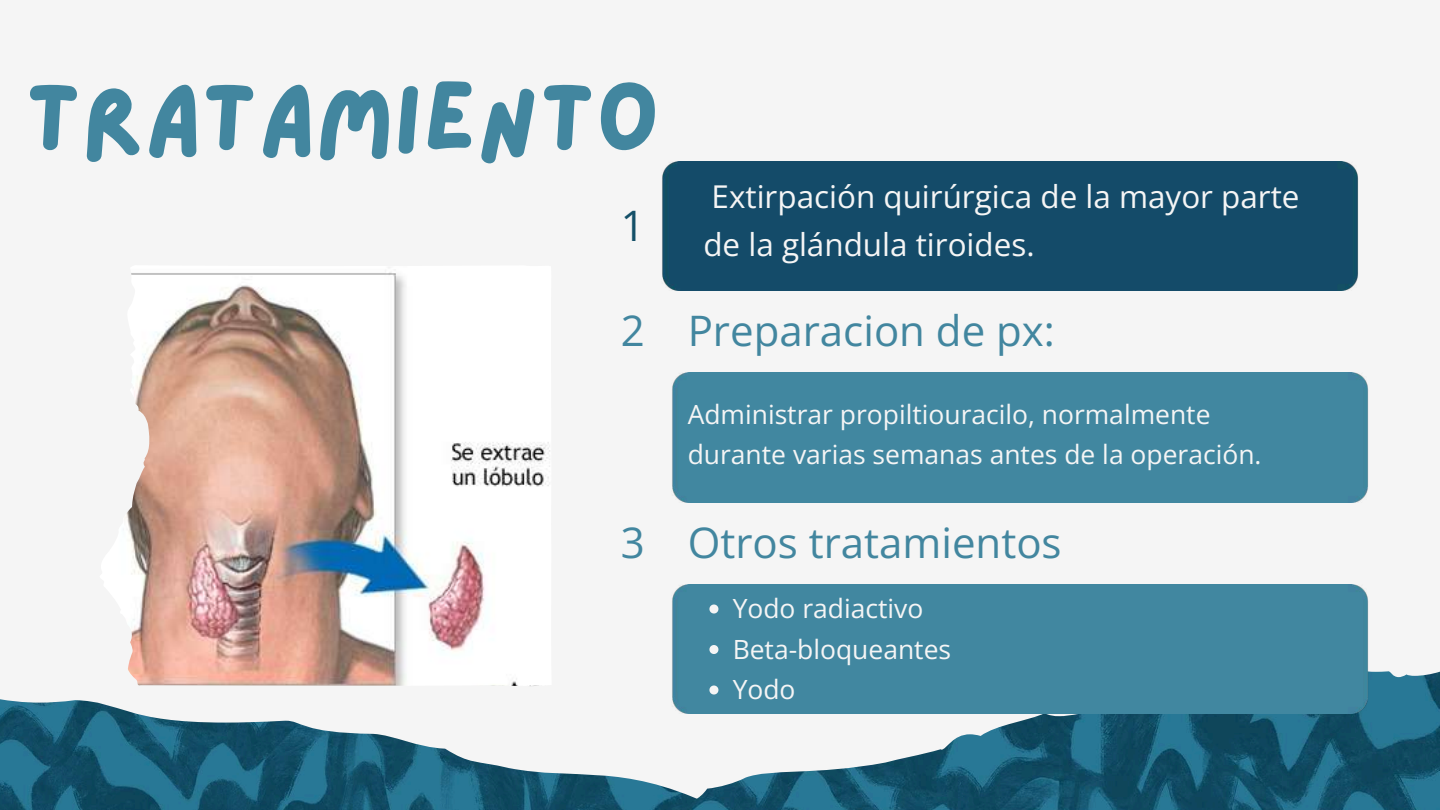
<style>
.page{position:relative;width:1440px;height:810px;background:#f5f5f5}
.page>*{position:absolute;margin:0;border:0;box-sizing:border-box;transform-origin:0 0}
.t1{font:98.6px "Lazydog";color:#42869f}
.t2{font:42px "Open Sans";color:#42869f}
.t3{font:42px "Open Sans";color:#145068}
.t4{font:31.4px/48px "Open Sans";color:#f5f5f5}
.t5{font:26.5px/40.5px "Open Sans";color:#f5f5f5}
</style>
<div class="page">
<img style="left:0;top:699px;width:672px;height:111px">
<img style="left:672px;top:671px;width:768px;height:139px">
<div style="left:662px;top:161px;width:697px;height:130px;background:#144b69"></div>
<div style="left:672px;top:373px;width:696px;height:129px;background:#4187a0"></div>
<img style="left:126px;top:273px;width:419px;height:413px">
<div style="left:672px;top:584px;width:696px;height:130px;background:#4187a0"></div>
<svg style="left:709px;top:605px;width:9px;height:9px"></svg>
<svg style="left:709px;top:645px;width:9px;height:9px"></svg>
<svg style="left:709px;top:686px;width:9px;height:9px"></svg>
<h1 class="t1" style="left:25px;top:70px;width:636px">TRATAMIENTO</h1>
<h2 class="t3" style="left:621px;top:196px;width:25px">1</h2>
<h2 class="t2" style="left:621px;top:301px;width:25px">2</h2>
<h2 class="t2" style="left:621px;top:513px;width:25px">3</h2>
<p class="t4" style="left:703px;top:172px;width:598px">Extirpación quirúrgica de la mayor parte de la glándula tiroides.</p>
<h2 class="t2" style="left:688px;top:301px;width:369px">Preparacion de px:</h2>
<p class="t5" style="left:688px;top:393px;width:575px">Administrar propiltiouracilo, normalmente durante varias semanas antes de la operación.</p>
<h2 class="t2" style="left:688px;top:513px;width:375px">Otros tratamientos</h2>
<p class="t5" style="left:733px;top:587px;width:220px">Yodo radiactivo<br>Beta-bloqueantes<br>Yodo</p>
</div>
